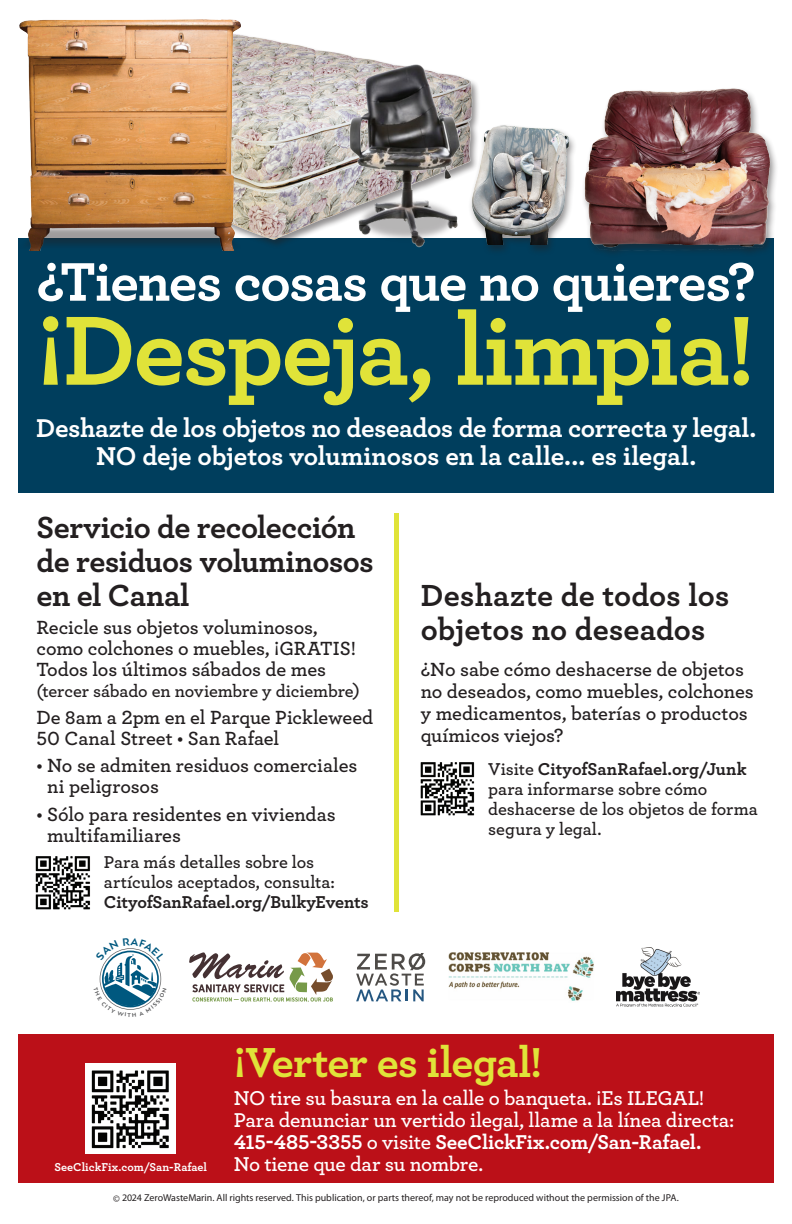
<style>
.page{position:relative;width:792px;height:1224px;background:#fff}
.page>*{position:absolute;margin:0;border:0;box-sizing:border-box;transform-origin:0 0}
.t1{font:700 103px "Archer";letter-spacing:-.025em;color:#e0e339}
.t2{font:700 57px "Archer";letter-spacing:-.025em;color:#fff}
.t3{font:700 44px "Archer";letter-spacing:-.015em;color:#e0e339}
.t4{font:700 32px/34px "Archer";letter-spacing:-.01em;color:#231f20}
.t5{font:700 27px/28px "Archer";letter-spacing:-.01em;color:#fff;text-align:center}
.t6{font:600 21px/22px "Archer";letter-spacing:-.015em;color:#fff}
.t7{font:600 20px/21px "Archer";letter-spacing:-.005em;color:#231f20}
.t8{font:600 18px/20px "Archer";letter-spacing:-.005em;color:#231f20}
.t9{font:700 12px "Archer";color:#fff}
.t10{font:10px "Myriad Pro";color:#231f20}
.s1{font-weight:700}
</style>
<div class="page">
<div style="left:18px;top:1035px;width:756px;height:148px;background:#bb1018"></div>
<div style="left:18px;top:239px;width:756px;height:254px;background:#003e5d"></div>
<img style="left:222px;top:22px;width:257px;height:229px">
<img style="left:580px;top:88px;width:196px;height:165px">
<div style="left:468px;top:123px;width:109px;height:132px;background:#231f20;opacity:.5"></div>
<img style="left:477px;top:112px;width:102px;height:132px">
<img style="left:19px;top:19px;width:221px;height:231px">
<hr style="left:394px;top:513px;width:4px;height:399px;background:#e0e339">
<img style="left:333px;top:47px;width:144px;height:201px">
<svg style="left:356px;top:953px;width:69px;height:48px"></svg>
<img style="left:448px;top:952px;width:146px;height:49px">
<img style="left:617px;top:948px;width:83px;height:59px">
<svg style="left:189px;top:952px;width:144px;height:50px"></svg>
<img style="left:35px;top:856px;width:55px;height:54px">
<img style="left:420px;top:762px;width:55px;height:54px">
<img style="left:86px;top:1064px;width:90px;height:90px">
<svg style="left:99px;top:948px;width:63px;height:62px"></svg>
<p class="t2" style="left:36px;top:237px;width:721px">¿Tienes cosas que no quieres?</p>
<p class="t1" style="left:36px;top:269px;width:721px">¡Despeja, limpia!</p>
<p class="t5" style="left:36px;top:412px;width:722px">Deshazte de los objetos no deseados de forma correcta y legal.<br>NO deje objetos voluminosos en la calle... es ilegal.</p>
<p class="t4" style="left:36px;top:509px;width:339px">Servicio de recolección de residuos voluminosos en el Canal</p>
<p class="t7" style="left:36px;top:615px;width:321px">Recicle sus objetos voluminosos, como colchones o muebles, ¡GRATIS!<br>Todos los últimos sábados de mes</p>
<p class="t8" style="left:36px;top:680px;width:325px">(tercer sábado en noviembre y diciembre)</p>
<p class="t7" style="left:36px;top:706px;width:338px">De 8am a 2pm en el Parque Pickleweed<br>50 Canal Street • San Rafael</p>
<p class="t7" style="left:47px;top:754px;width:312px;text-indent:-11px">• No se admiten residuos comerciales ni peligrosos</p>
<p class="t7" style="left:47px;top:802px;width:290px;text-indent:-11px">• Sólo para residentes en viviendas multifamiliares</p>
<p class="t8" style="left:104px;top:851px;width:266px">Para más detalles sobre los artículos aceptados, consulta:<br><span class="s1">CityofSanRafael.org/BulkyEvents</span></p>
<p class="t4" style="left:421px;top:577px;width:310px">Deshazte de todos los objetos no deseados</p>
<p class="t7" style="left:421px;top:657px;width:335px;line-height:22px">¿No sabe cómo deshacerse de objetos no deseados, como muebles, colchones y medicamentos, baterías o productos químicos viejos?</p>
<p class="t8" style="left:488px;top:758px;width:271px">Visite <span class="s1">CityofSanRafael.org/Junk </span>para informarse sobre cómo deshacerse de los objetos de forma segura y legal.</p>
<p class="t9" style="left:54px;top:1158px;width:154px">SeeClickFix.com/San-Rafael</p>
<p class="t3" style="left:234px;top:1027px;width:310px">¡Verter es ilegal!</p>
<p class="t6" style="left:234px;top:1086px;width:502px">NO tire su basura en la calle o banqueta. ¡Es ILEGAL!<br>Para denunciar un vertido ilegal, llame a la línea directa:<br><span class="s1">415-485-3355</span> o visite <span class="s1">SeeClickFix.com/San-Rafael.<br></span>No tiene que dar su nombre.</p>
<p class="t10" style="left:113px;top:1192px;width:567px">© 2024 ZeroWasteMarin. All rights reserved. This publication, or parts thereof, may not be reproduced without the permission of the JPA.</p>
</div>
